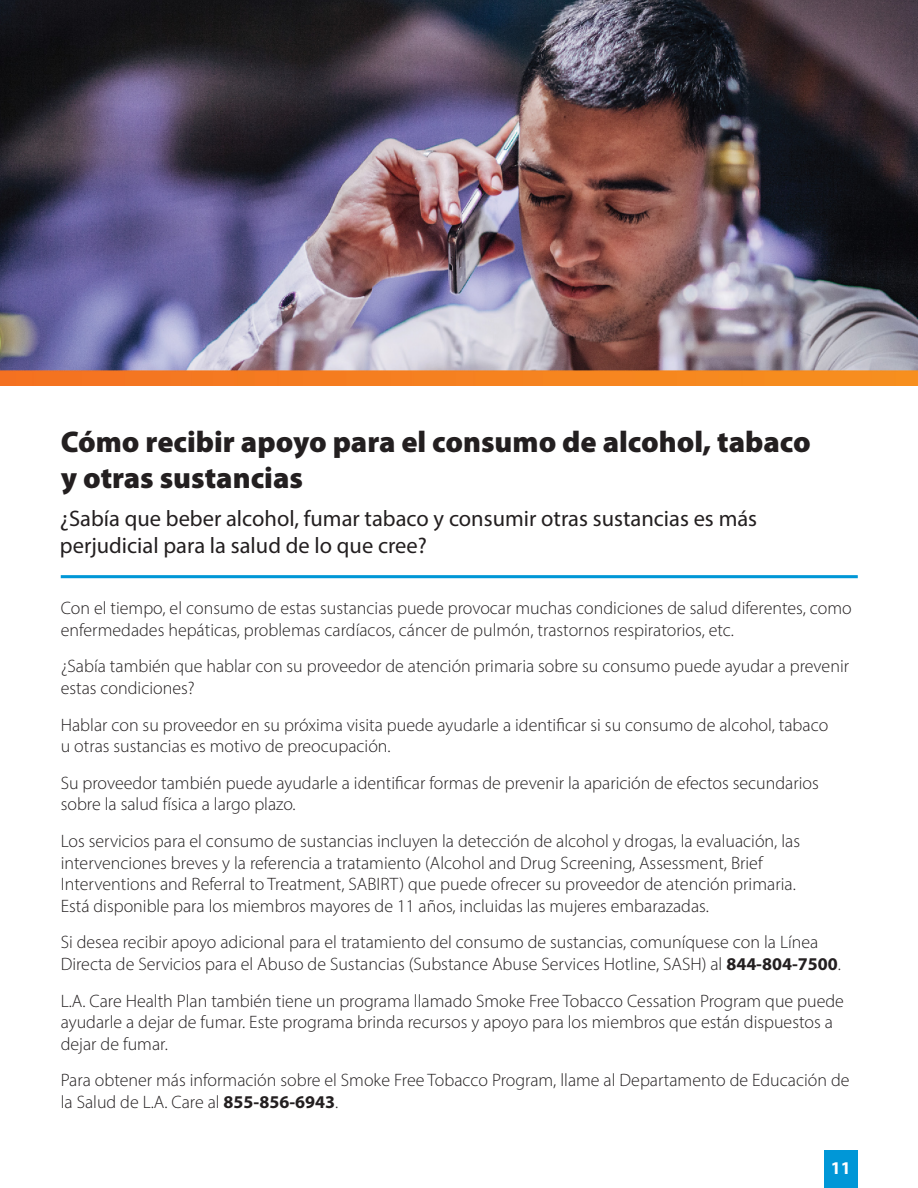
<style>
.page{position:relative;width:918px;height:1188px;background:#fff}
.page>*{position:absolute;margin:0;border:0;box-sizing:border-box;transform-origin:0 0}
.t1{font:900 30px/36px "Myriad Pro";color:#231f20}
.t2{font:22.5px/27px "Myriad Pro";color:#231f20}
.t3{font:300 18px/21.6px "Myriad Pro";color:#231f20}
.t4{font:700 18px "Myriad Pro";color:#fff}
.s1{font-weight:700}
</style>
<div class="page">
<div style="left:824px;top:1151px;width:34px;height:37px;background:#0097d7"></div>
<div style="left:61px;top:575px;width:797px;height:3px;background:#0097d7;border:2px solid #0097d7"></div>
<img style="left:0;top:0;width:918px;height:386px">
<h2 class="t1" style="left:61px;top:423px;width:752px">Cómo recibir apoyo para el consumo de alcohol, tabaco y otras sustancias</h2>
<p class="t2" style="left:60px;top:505px;width:699px">¿Sabía que beber alcohol, fumar tabaco y consumir otras sustancias es más perjudicial para la salud de lo que cree?</p>
<p class="t3" style="left:61px;top:597px;width:793px">Con el tiempo, el consumo de estas sustancias puede provocar muchas condiciones de salud diferentes, como enfermedades hepáticas, problemas cardíacos, cáncer de pulmón, trastornos respiratorios, etc.</p>
<p class="t3" style="left:61px;top:656px;width:790px">¿Sabía también que hablar con su proveedor de atención primaria sobre su consumo puede ayudar a prevenir estas condiciones?</p>
<p class="t3" style="left:61px;top:714px;width:769px">Hablar con su proveedor en su próxima visita puede ayudarle a identificar si su consumo de alcohol, tabaco u otras sustancias es motivo de preocupación.</p>
<p class="t3" style="left:61px;top:772px;width:760px">Su proveedor también puede ayudarle a identificar formas de prevenir la aparición de efectos secundarios sobre la salud física a largo plazo.</p>
<p class="t3" style="left:61px;top:830px;width:741px">Los servicios para el consumo de sustancias incluyen la detección de alcohol y drogas, la evaluación, las intervenciones breves y la referencia a tratamiento (Alcohol and Drug Screening, Assessment, Brief Interventions and Referral to Treatment, SABIRT) que puede ofrecer su proveedor de atención primaria.<br>Está disponible para los miembros mayores de 11 años, incluidas las mujeres embarazadas.</p>
<p class="t3" style="left:61px;top:931px;width:782px">Si desea recibir apoyo adicional para el tratamiento del consumo de sustancias, comuníquese con la Línea<br>Directa de Servicios para el Abuso de Sustancias (Substance Abuse Services Hotline, SASH) al <span class="s1">844‑804‑7500</span>.</p>
<p class="t3" style="left:61px;top:990px;width:785px">L.A. Care Health Plan también tiene un programa llamado Smoke Free Tobacco Cessation Program que puede ayudarle a dejar de fumar. Este programa brinda recursos y apoyo para los miembros que están dispuestos a dejar de fumar.</p>
<p class="t3" style="left:61px;top:1069px;width:790px">Para obtener más información sobre el Smoke Free Tobacco Program, llame al Departamento de Educación de la Salud de L.A. Care al <span class="s1">855‑856‑6943</span>.</p>
<p class="t4" style="left:831px;top:1156px;width:21px">11</p>
</div>
